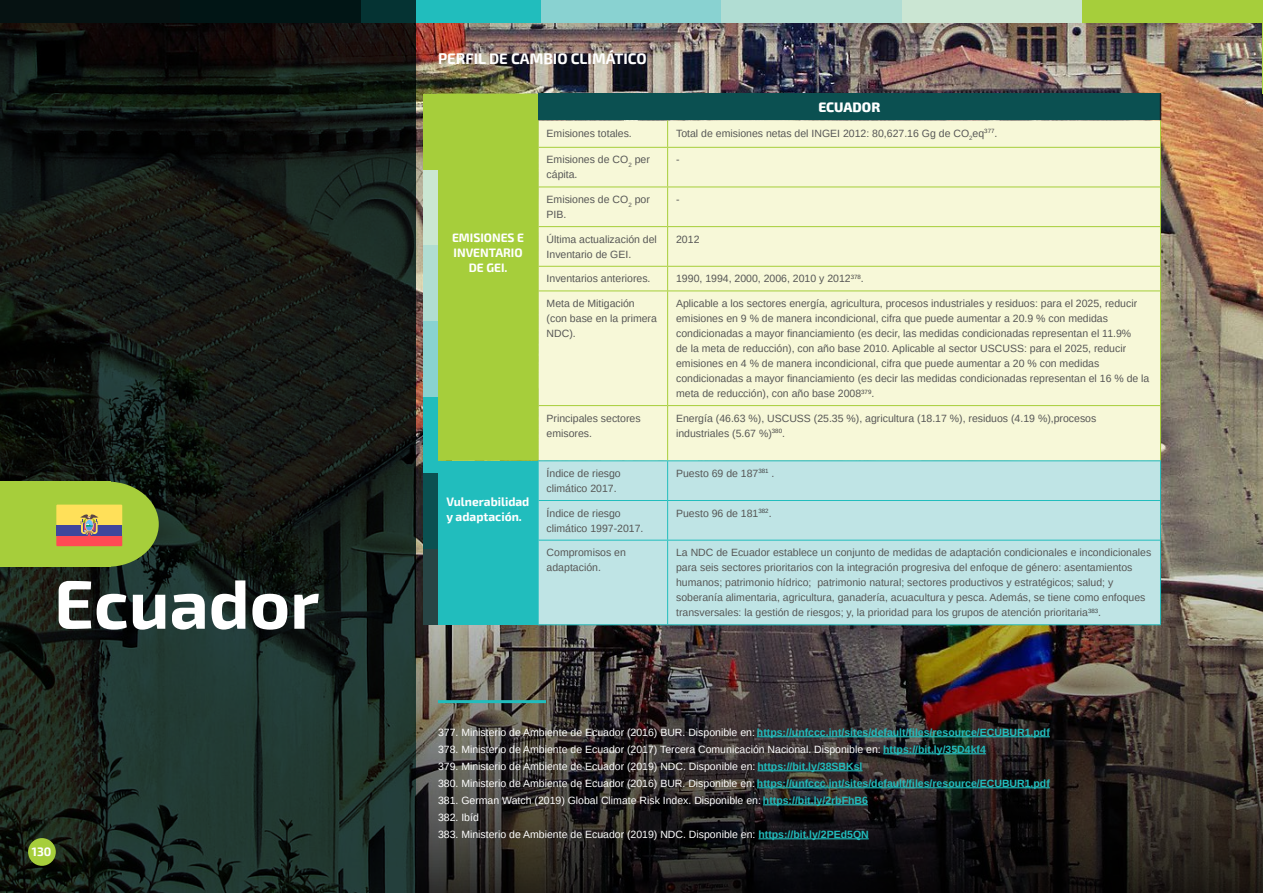
<style>
.page{position:relative;width:1263px;height:893px;background:#fff}
.page>*{position:absolute;margin:0;border:0;box-sizing:border-box;transform-origin:0 0}
.t1{font:700 69px "Exo 2";color:#fff}
.txt_parrafo{font:700 15px "Exo 2";color:#fff}
._000tit_tabla_ficha{font:800 13.5px "Exo 2";color:#fff}
._000text_tabla{font:700 12px/15px "Exo 2";color:#fff}
.tex-intro-concep{font:700 12px/15px "Exo 2";color:#fff;text-align:center}
._000text_tabla-2{font:10.5px/15px "Arimo";color:#575756}
.nota_de_pie_BD{font:10.5px "Arimo";color:#fff}
.nota_de_pie_BD-2{font:700 10.5px "Arimo";color:#21bdbd}
.s1{font-weight:400;color:#fff}
.s2{font-weight:700;color:#21bdbd}
</style>
<div class="page">
<svg style="left:0;top:0;width:416px;height:893px;background:#151f1a"></svg>
<div style="left:56px;top:482px;width:103px;height:85px;background:#a6ce3b;border-radius:50%"></div>
<div style="left:0;top:482px;width:111px;height:85px;background:#a6ce3b"></div>
<img style="left:416px;top:0;width:847px;height:893px">
<div style="left:28px;top:838px;width:28px;height:28px;background:#a6ce3b;border-radius:50%"></div>
<div style="left:423px;top:549px;width:17px;height:76px;background:#284545"></div>
<div style="left:423px;top:473px;width:17px;height:76px;background:#0b5051"></div>
<div style="left:423px;top:397px;width:17px;height:76px;background:#21bdbd"></div>
<div style="left:423px;top:321px;width:17px;height:76px;background:#89d2d1"></div>
<div style="left:423px;top:245px;width:17px;height:76px;background:#b1ddd3"></div>
<div style="left:423px;top:169px;width:17px;height:76px;background:#cbe6d3"></div>
<div style="left:423px;top:94px;width:17px;height:75px;background:#a6ce3b"></div>
<div style="left:538px;top:94px;width:622px;height:26px;background:#0b5051"></div>
<div style="left:539px;top:120px;width:621px;height:340px;background:#f7f8d8"></div>
<div style="left:438px;top:461px;width:100px;height:164px;background:#21bdbd"></div>
<div style="left:539px;top:461px;width:621px;height:163px;background:#bfe4e5"></div>
<div style="left:438px;top:94px;width:101px;height:367px;background:#a6ce3b"></div>
<hr style="left:538px;top:291px;width:1px;height:115px;background:#a6ce39">
<hr style="left:538px;top:406px;width:1px;height:54px;background:#a6ce39">
<svg style="left:667px;top:120px;width:1px;height:27px"></svg>
<svg style="left:1160px;top:94px;width:1px;height:53px"></svg>
<hr style="left:538px;top:147px;width:130px;height:1px;background:#a6ce39">
<hr style="left:668px;top:147px;width:493px;height:1px;background:#a6ce39">
<hr style="left:667px;top:148px;width:1px;height:39px;background:#a6ce39">
<hr style="left:1160px;top:148px;width:1px;height:39px;background:#a6ce39">
<hr style="left:538px;top:187px;width:130px;height:1px;background:#a6ce39">
<hr style="left:668px;top:187px;width:493px;height:1px;background:#a6ce39">
<hr style="left:667px;top:187px;width:1px;height:39px;background:#a6ce39">
<hr style="left:1160px;top:187px;width:1px;height:39px;background:#a6ce39">
<hr style="left:538px;top:226px;width:130px;height:1px;background:#a6ce39">
<hr style="left:668px;top:226px;width:493px;height:1px;background:#a6ce39">
<hr style="left:667px;top:227px;width:1px;height:39px;background:#a6ce39">
<hr style="left:1160px;top:227px;width:1px;height:39px;background:#a6ce39">
<hr style="left:538px;top:266px;width:130px;height:1px;background:#a6ce39">
<hr style="left:668px;top:266px;width:493px;height:1px;background:#a6ce39">
<svg style="left:667px;top:267px;width:1px;height:24px"></svg>
<svg style="left:1160px;top:267px;width:1px;height:24px"></svg>
<hr style="left:538px;top:291px;width:130px;height:1px;background:#a6ce39">
<hr style="left:668px;top:291px;width:493px;height:1px;background:#a6ce39">
<hr style="left:667px;top:291px;width:1px;height:114px;background:#a6ce39">
<hr style="left:1160px;top:291px;width:1px;height:114px;background:#a6ce39">
<hr style="left:538px;top:405px;width:130px;height:1px;background:#a6ce39">
<hr style="left:668px;top:405px;width:493px;height:1px;background:#a6ce39">
<hr style="left:667px;top:406px;width:1px;height:54px;background:#a6ce39">
<hr style="left:1160px;top:406px;width:1px;height:54px;background:#a6ce39">
<hr style="left:538px;top:460px;width:130px;height:1px;background:#21bdbd">
<hr style="left:668px;top:460px;width:493px;height:1px;background:#21bdbd">
<hr style="left:667px;top:461px;width:1px;height:39px;background:#21bdbd">
<hr style="left:1160px;top:461px;width:1px;height:39px;background:#21bdbd">
<hr style="left:538px;top:500px;width:130px;height:1px;background:#21bdbd">
<hr style="left:668px;top:500px;width:493px;height:1px;background:#21bdbd">
<hr style="left:667px;top:501px;width:1px;height:39px;background:#21bdbd">
<hr style="left:1160px;top:501px;width:1px;height:39px;background:#21bdbd">
<hr style="left:538px;top:540px;width:130px;height:1px;background:#21bdbd">
<hr style="left:668px;top:540px;width:493px;height:1px;background:#21bdbd">
<hr style="left:667px;top:540px;width:1px;height:84px;background:#21bdbd">
<hr style="left:1160px;top:540px;width:1px;height:84px;background:#21bdbd">
<hr style="left:538px;top:624px;width:130px;height:1px;background:#21bdbd">
<hr style="left:668px;top:624px;width:493px;height:1px;background:#21bdbd">
<hr style="left:538px;top:461px;width:1px;height:39px;background:#21bdbd">
<hr style="left:538px;top:500px;width:1px;height:40px;background:#21bdbd">
<hr style="left:538px;top:540px;width:1px;height:84px;background:#21bdbd">
<hr style="left:438px;top:700px;width:108px;height:3px;background:#21bdbd">
<hr style="left:757px;top:736px;width:293px;height:1px;background:#21bdbd">
<hr style="left:883px;top:753px;width:103px;height:1px;background:#21bdbd">
<hr style="left:757px;top:770px;width:105px;height:1px;background:#21bdbd">
<hr style="left:757px;top:787px;width:293px;height:1px;background:#21bdbd">
<hr style="left:763px;top:804px;width:105px;height:1px;background:#21bdbd">
<hr style="left:758px;top:838px;width:111px;height:1px;background:#21bdbd">
<svg style="left:56px;top:505px;width:66px;height:41px;background:#cb9369"></svg>
<hr style="left:1262px;top:0;width:1px;height:94px;background:#a6ce3b">
<p class="t1" style="left:54px;top:563px;width:267px">Ecuador</p>
<p class="_000text_tabla" style="left:32px;top:844px;width:21px">130</p>
<p class="txt_parrafo" style="left:438px;top:49px;width:210px">PERFIL DE CAMBIO CLIMÁTICO</p>
<p class="_000tit_tabla_ficha" style="left:818px;top:99px;width:63px">ECUADOR</p>
<p class="tex-intro-concep" style="left:452px;top:230px;width:74px">EMISIONES E<br>INVENTARIO<br>DE GEI.</p>
<p class="_000text_tabla" style="left:446px;top:494px;width:84px">Vulnerabilidad y adaptación.</p>
<p class="_000text_tabla-2" style="left:547px;top:126px;width:87px">Emisiones totales.</p>
<p class="_000text_tabla-2" style="left:676px;top:126px;width:323px">Total de emisiones netas del INGEI 2012: 80,627.16 Gg de CO<sub>2</sub>eq<sup>377</sup>.</p>
<p class="_000text_tabla-2" style="left:547px;top:152px;width:105px">Emisiones de CO<sub>2</sub> per cápita.</p>
<p class="_000text_tabla-2" style="left:676px;top:152px;width:5px">-</p>
<p class="_000text_tabla-2" style="left:547px;top:192px;width:105px">Emisiones de CO<sub>2</sub> por<br>PIB.</p>
<p class="_000text_tabla-2" style="left:676px;top:192px;width:5px">-</p>
<p class="_000text_tabla-2" style="left:547px;top:232px;width:112px">Última actualización del<br>Inventario de GEI.</p>
<p class="_000text_tabla-2" style="left:676px;top:232px;width:25px">2012</p>
<p class="_000text_tabla-2" style="left:547px;top:271px;width:105px">Inventarios anteriores.</p>
<p class="_000text_tabla-2" style="left:676px;top:271px;width:189px">1990, 1994, 2000, 2006, 2010 y 2012<sup>378</sup>.</p>
<p class="_000text_tabla-2" style="left:547px;top:296px;width:112px">Meta de Mitigación (con base en la primera<br>NDC).</p>
<p class="_000text_tabla-2" style="left:676px;top:296px;width:475px">Aplicable a los sectores energía, agricultura, procesos industriales y residuos: para el 2025, reducir emisiones en 9 % de manera incondicional, cifra que puede aumentar a 20.9 % con medidas condicionadas a mayor financiamiento (es decir, las medidas condicionadas representan el 11.9%<br>de la meta de reducción), con año base 2010. Aplicable al sector USCUSS: para el 2025, reducir emisiones en 4 % de manera incondicional, cifra que puede aumentar a 20 % con medidas condicionadas a mayor financiamiento (es decir las medidas condicionadas representan el 16 % de la meta de reducción), con año base 2008<sup>379</sup>.</p>
<p class="_000text_tabla-2" style="left:547px;top:411px;width:95px">Principales sectores emisores.</p>
<p class="_000text_tabla-2" style="left:676px;top:411px;width:422px">Energía (46.63 %), USCUSS (25.35 %), agricultura (18.17 %), residuos (4.19 %),procesos industriales (5.67 %)<sup>380</sup>.</p>
<p class="_000text_tabla-2" style="left:547px;top:466px;width:76px">Índice de riesgo climático 2017.</p>
<p class="_000text_tabla-2" style="left:676px;top:466px;width:100px">Puesto 69 de 187<sup>381</sup> .</p>
<p class="_000text_tabla-2" style="left:547px;top:506px;width:98px">Índice de riesgo climático 1997-2017.</p>
<p class="_000text_tabla-2" style="left:676px;top:506px;width:97px">Puesto 96 de 181<sup>382</sup>.</p>
<p class="_000text_tabla-2" style="left:547px;top:545px;width:81px">Compromisos en adaptación.</p>
<p class="_000text_tabla-2" style="left:676px;top:545px;width:477px">La NDC de Ecuador establece un conjunto de medidas de adaptación condicionales e incondicionales para seis sectores prioritarios con la integración progresiva del enfoque de género: asentamientos humanos; patrimonio hídrico; patrimonio natural; sectores productivos y estratégicos; salud; y soberanía alimentaria, agricultura, ganadería, acuacultura y pesca. Además, se tiene como enfoques transversales: la gestión de riesgos; y, la prioridad para los grupos de atención prioritaria<sup>383</sup>.</p>
<p class="nota_de_pie_BD-2" style="left:438px;top:725px;width:613px"><span class="s1">377. Ministerio de Ambiente de Ecuador (2016) BUR. Disponible en:</span> https://unfccc.int/sites/default/files/resource/ECUBUR1.pdf</p>
<p class="nota_de_pie_BD" style="left:438px;top:742px;width:549px">378. Ministerio de Ambiente de Ecuador (2017) Tercera Comunicación Nacional. Disponible en: <span class="s2">https://bit.ly/35D4kf4</span></p>
<p class="nota_de_pie_BD" style="left:438px;top:759px;width:426px">379. Ministerio de Ambiente de Ecuador (2019) NDC. Disponible en: <span class="s2">https://bit.ly/38SBKsl</span></p>
<p class="nota_de_pie_BD-2" style="left:438px;top:776px;width:613px"><span class="s1">380. Ministerio de Ambiente de Ecuador (2016) BUR. Disponible en:</span> https://unfccc.int/sites/default/files/resource/ECUBUR1.pdf</p>
<p class="nota_de_pie_BD" style="left:438px;top:793px;width:431px">381. German Watch (2019) Global Climate Risk Index. Disponible en: <span class="s2">https://bit.ly/2rbFhB6</span></p>
<p class="nota_de_pie_BD" style="left:438px;top:810px;width:42px">382. Ibíd</p>
<p class="nota_de_pie_BD" style="left:438px;top:827px;width:432px">383. Ministerio de Ambiente de Ecuador (2019) NDC. Disponible en: <span class="s2">https://bit.ly/2PEd5QN</span></p>
</div>
